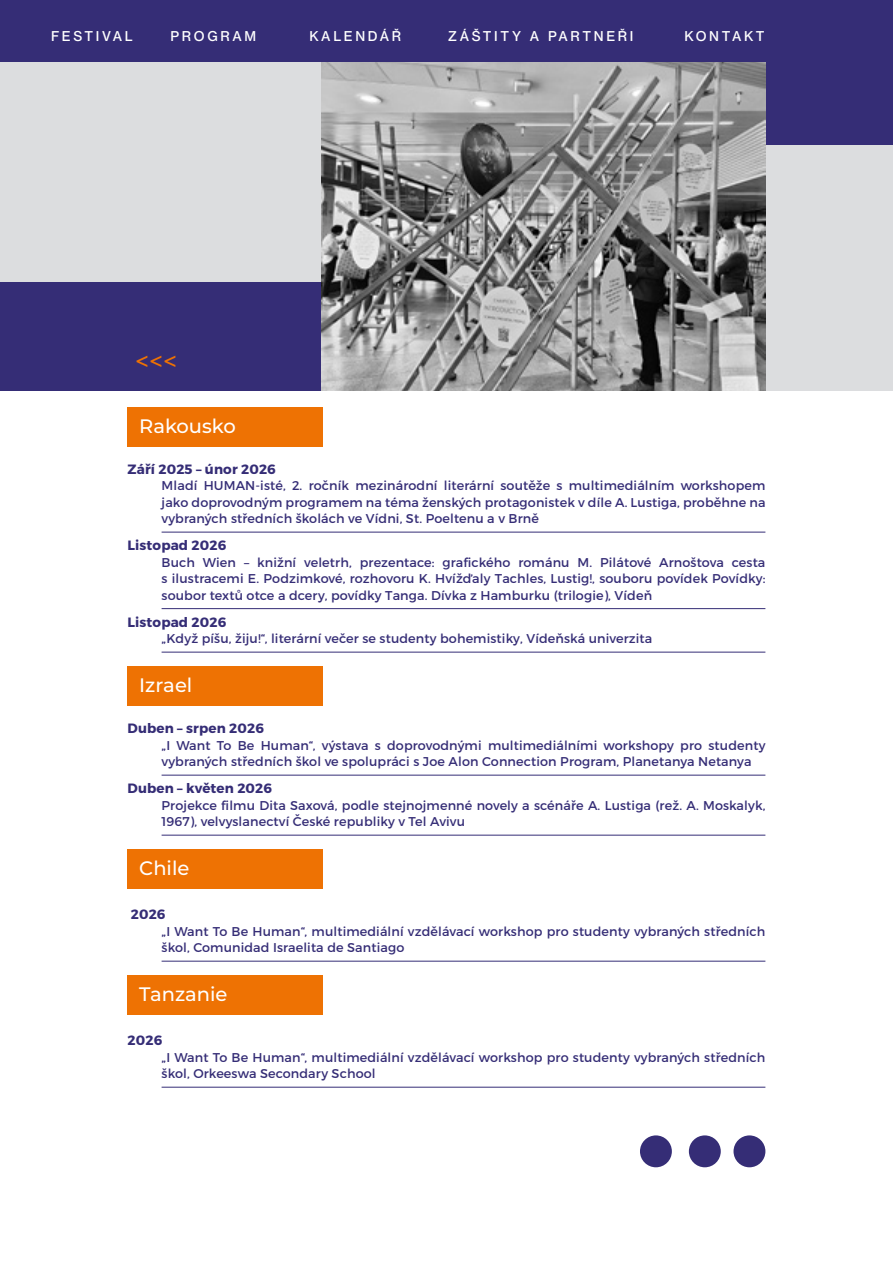
<style>
.page{position:relative;width:893px;height:1263px;background:#fff}
.page>*{position:absolute;margin:0;border:0;box-sizing:border-box;transform-origin:0 0}
.t1{font:500 19.5px "Montserrat";color:#fff}
.t2{font:700 13.5px "Montserrat";letter-spacing:.01em;color:#352d76}
.t3{font:13.2px "Neue Haas Grotesk Text Pro";letter-spacing:.2em;color:#fff}
.t4{font:12.75px/16.5px "Montserrat";letter-spacing:.01em;color:#352d76}
</style>
<div class="page">
<div style="left:0;top:57px;width:893px;height:334px;background:#dcdddf"></div>
<hr style="left:162px;top:532px;width:603px;height:1px;background:#352d76">
<hr style="left:162px;top:608px;width:603px;height:1px;background:#352d76">
<hr style="left:162px;top:652px;width:603px;height:1px;background:#352d76">
<hr style="left:162px;top:775px;width:603px;height:1px;background:#352d76">
<hr style="left:162px;top:835px;width:603px;height:1px;background:#352d76">
<hr style="left:162px;top:961px;width:603px;height:1px;background:#352d76">
<hr style="left:162px;top:1087px;width:603px;height:1px;background:#352d76">
<div style="left:128px;top:407px;width:195px;height:40px;background:#ee7203"></div>
<div style="left:128px;top:667px;width:195px;height:39px;background:#ee7203"></div>
<div style="left:128px;top:850px;width:195px;height:39px;background:#ee7203"></div>
<div style="left:128px;top:976px;width:195px;height:39px;background:#ee7203"></div>
<div style="left:0;top:282px;width:409px;height:109px;background:#352d76"></div>
<div style="left:553px;top:36px;width:340px;height:109px;background:#352d76"></div>
<img style="left:322px;top:61px;width:443px;height:330px">
<div style="left:640px;top:1135px;width:32px;height:32px;background:#352d76;border-radius:50%"></div>
<div style="left:689px;top:1135px;width:32px;height:32px;background:#352d76;border-radius:50%"></div>
<div style="left:733px;top:1135px;width:32px;height:32px;background:#352d76;border-radius:50%"></div>
<div style="left:0;top:0;width:893px;height:61px;background:#352d76"></div>
<p class="t3" style="left:51px;top:28px;width:83px">FESTIVAL</p>
<p class="t3" style="left:171px;top:28px;width:87px">PROGRAM</p>
<p class="t3" style="left:309px;top:28px;width:93px">KALENDÁŘ</p>
<p class="t3" style="left:448px;top:28px;width:187px">ZÁŠTITY A PARTNEŘI</p>
<p class="t3" style="left:685px;top:28px;width:82px">KONTAKT</p>
<h1 class="t1" style="left:139px;top:412px;width:98px">Rakousko</h1>
<p class="t2" style="left:128px;top:460px;width:150px">Září 2025 – únor 2026</p>
<p class="t4" style="left:162px;top:477px;width:605px;text-align:justify">Mladí HUMAN-isté, 2. ročník mezinárodní literární soutěže s multimediálním workshopem jako doprovodným programem na téma ženských protagonistek v díle A. Lustiga, proběhne na vybraných středních školách ve Vídni, St. Poeltenu a v Brně</p>
<p class="t2" style="left:128px;top:537px;width:100px">Listopad 2026</p>
<p class="t4" style="left:162px;top:554px;width:605px;text-align:justify">Buch Wien – knižní veletrh, prezentace: grafického románu M. Pilátové Arnoštova cesta s ilustracemi E. Podzimkové, rozhovoru K. Hvížďaly Tachles, Lustig!, souboru povídek Povídky: soubor textů otce a dcery, povídky Tanga. Dívka z Hamburku (trilogie), Vídeň</p>
<p class="t2" style="left:128px;top:613px;width:100px">Listopad 2026</p>
<p class="t4" style="left:162px;top:630px;width:492px">„Když píšu, žiju!“, literární večer se studenty bohemistiky, Vídeňská univerzita</p>
<h1 class="t1" style="left:139px;top:672px;width:55px">Izrael</h1>
<p class="t2" style="left:128px;top:720px;width:138px">Duben – srpen 2026</p>
<p class="t4" style="left:162px;top:737px;width:605px">„I Want To Be Human“, výstava s doprovodnými multimediálními workshopy pro studenty vybraných středních škol ve spolupráci s Joe Alon Connection Program, Planetanya Netanya</p>
<p class="t2" style="left:128px;top:780px;width:146px">Duben – květen 2026</p>
<p class="t4" style="left:162px;top:797px;width:605px">Projekce filmu Dita Saxová, podle stejnojmenné novely a scénáře A. Lustiga (rež. A. Moskalyk,<br>1967), velvyslanectví České republiky v Tel Avivu</p>
<h1 class="t1" style="left:139px;top:855px;width:52px">Chile</h1>
<p class="t2" style="left:131px;top:906px;width:36px">2026</p>
<p class="t4" style="left:162px;top:923px;width:605px">„I Want To Be Human“, multimediální vzdělávací workshop pro studenty vybraných středních škol, Comunidad Israelita de Santiago</p>
<h1 class="t1" style="left:139px;top:981px;width:90px">Tanzanie</h1>
<p class="t2" style="left:128px;top:1032px;width:36px">2026</p>
<p class="t4" style="left:162px;top:1049px;width:605px">„I Want To Be Human“, multimediální vzdělávací workshop pro studenty vybraných středních škol, Orkeeswa Secondary School</p>
</div>
